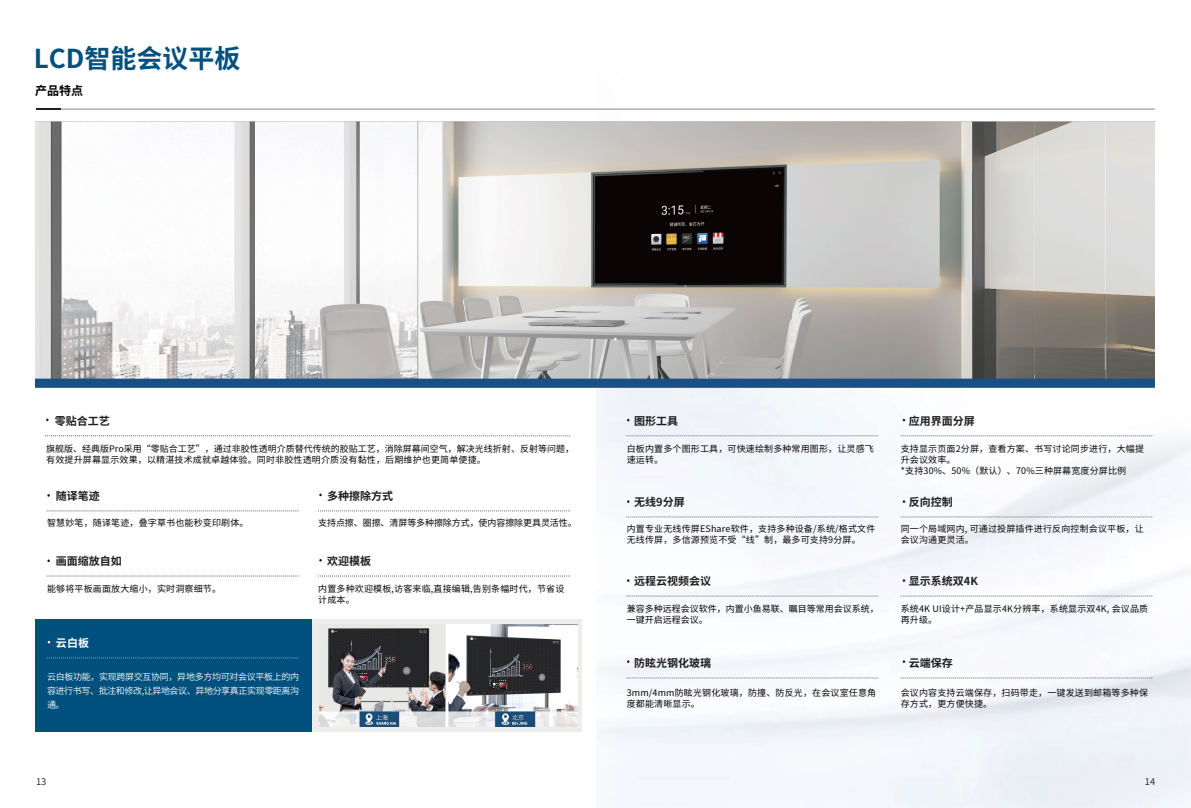
<style>
.page{position:relative;width:1191px;height:808px;background:#fff}
.page>*{position:absolute;margin:0;border:0;box-sizing:border-box;transform-origin:0 0}
.t1{font:700 26px "Source Han Sans CN";color:#01507d}
.t2{font:700 12px "Source Han Sans CN";color:#000}
.t3{font:700 11px "Source Han Sans CN";color:#1d1d1d}
.t4{font:700 11px "Source Han Sans CN";color:#fff}
.t5{font:9.4px "Source Han Sans CN";color:#221815}
.t6{font:9.3px "Source Han Sans CN";color:#221815}
.t7{font:9px/10.8px "Source Han Sans CN";letter-spacing:.02em;color:#070505}
.t8{font:9px/10.8px "Source Han Sans CN";color:#070505}
.t9{font:9px/14px "Source Han Sans CN";letter-spacing:-.045em;color:#fff;text-align:justify}
.t10{font:9px "Source Han Sans CN";letter-spacing:-.01em;color:#070505}
</style>
<div class="page">
<img style="left:596px;top:108px;width:595px;height:700px">
<img style="left:36px;top:119px;width:1118px;height:284px">
<div style="left:35px;top:620px;width:277px;height:112px;background:#01507d"></div>
<hr style="left:36px;top:109px;width:1118px;height:1px;background:#898989">
<hr style="left:36px;top:108px;width:25px;height:2px;background:#1f2020">
<svg style="left:47px;top:658px;width:251px;height:1px"></svg>
<svg style="left:45px;top:435px;width:525px;height:1px"></svg>
<svg style="left:626px;top:435px;width:252px;height:1px"></svg>
<svg style="left:900px;top:435px;width:253px;height:1px"></svg>
<svg style="left:626px;top:517px;width:252px;height:1px"></svg>
<svg style="left:900px;top:517px;width:253px;height:1px"></svg>
<svg style="left:626px;top:596px;width:252px;height:1px"></svg>
<svg style="left:900px;top:596px;width:253px;height:1px"></svg>
<svg style="left:626px;top:678px;width:252px;height:1px"></svg>
<svg style="left:900px;top:678px;width:253px;height:1px"></svg>
<svg style="left:47px;top:511px;width:252px;height:1px"></svg>
<svg style="left:318px;top:511px;width:251px;height:1px"></svg>
<svg style="left:47px;top:576px;width:252px;height:1px"></svg>
<svg style="left:318px;top:576px;width:251px;height:1px"></svg>
<div style="left:45px;top:638px;width:8px;height:8px;border:2px solid #01507d;border-radius:50%"></div>
<div style="left:312px;top:620px;width:269px;height:112px;background:#ededec"></div>
<img style="left:319px;top:625px;width:258px;height:102px">
<h1 class="t1" style="left:34px;top:44px;width:208px">LCD智能会议平板</h1>
<h2 class="t2" style="left:35px;top:84px;width:49px">产品特点</h2>
<p class="t3" style="left:55px;top:415px;width:56px">零贴合工艺</p>
<p class="t8" style="left:46px;top:444px;width:529px">旗舰版、经典版Pro采用“零贴合工艺”，通过非胶性透明介质替代传统的胶贴工艺，消除屏幕间空气，解决光线折射、反射等问题，有效提升屏幕显示效果，以精湛技术成就卓越体验。同时非胶性透明介质没有黏性，后期维护也更简单便捷。</p>
<p class="t3" style="left:56px;top:490px;width:45px">随译笔迹</p>
<p class="t7" style="left:47px;top:518px;width:203px">智慧妙笔，随译笔迹，叠字草书也能秒变印刷体。</p>
<p class="t3" style="left:56px;top:555px;width:67px">画面缩放自如</p>
<p class="t7" style="left:47px;top:584px;width:175px">能够将平板画面放大缩小，实时洞察细节。</p>
<p class="t4" style="left:56px;top:636px;width:34px">云白板</p>
<p class="t9" style="left:47px;top:670px;width:254px">云白板功能，实现跨屏交互协同，异地多方均可对会议平板上的内容进行书写、批注和修改,让异地会议、异地分享真正实现零距离沟通。</p>
<p class="t3" style="left:327px;top:490px;width:67px">多种擦除方式</p>
<p class="t10" style="left:318px;top:518px;width:260px">支持点擦、圈擦、清屏等多种擦除方式，使内容擦除更具灵活性。</p>
<p class="t3" style="left:327px;top:555px;width:45px">欢迎模板</p>
<p class="t7" style="left:318px;top:584px;width:248px">内置多种欢迎模板,访客来临,直接编辑,告别条幅时代，节省设计成本。</p>
<p class="t3" style="left:634px;top:415px;width:45px">图形工具</p>
<p class="t7" style="left:626px;top:444px;width:249px">白板内置多个图形工具，可快速绘制多种常用图形，让灵感飞速运转。</p>
<p class="t3" style="left:634px;top:496px;width:52px">无线9分屏</p>
<p class="t7" style="left:626px;top:524px;width:250px">内置专业无线传屏EShare软件，支持多种设备/系统/格式文件无线传屏，多信源预览不受“线”制，最多可支持9分屏。</p>
<p class="t3" style="left:634px;top:575px;width:78px">远程云视频会议</p>
<p class="t8" style="left:626px;top:604px;width:253px">兼容多种远程会议软件，内置小鱼易联、瞩目等常用会议系统，一键开启远程会议。</p>
<p class="t3" style="left:634px;top:656px;width:78px">防眩光钢化玻璃</p>
<p class="t7" style="left:626px;top:688px;width:251px">3mm/4mm防眩光钢化玻璃，防撞、防反光，在会议室任意角度都能清晰显示。</p>
<p class="t3" style="left:908px;top:415px;width:67px">应用界面分屏</p>
<p class="t7" style="left:900px;top:444px;width:245px">支持显示页面2分屏，查看方案、书写讨论同步进行，大幅提升会议效率。<br>*支持30%、50%（默认）、70%三种屏幕宽度分屏比例</p>
<p class="t3" style="left:908px;top:496px;width:45px">反向控制</p>
<p class="t7" style="left:900px;top:524px;width:244px">同一个局域网内, 可通过投屏插件进行反向控制会议平板，让会议沟通更灵活。</p>
<p class="t3" style="left:908px;top:575px;width:71px">显示系统双4K</p>
<p class="t7" style="left:900px;top:604px;width:249px">系统4K UI设计+产品显示4K分辨率，系统显示双4K, 会议品质再升级。</p>
<p class="t3" style="left:908px;top:656px;width:45px">云端保存</p>
<p class="t7" style="left:900px;top:688px;width:249px">会议内容支持云端保存，扫码带走，一键发送到邮箱等多种保存方式，更方便快捷。</p>
<p class="t6" style="left:36px;top:776px;width:12px">13</p>
<p class="t5" style="left:1144px;top:776px;width:12px">14</p>
</div>
